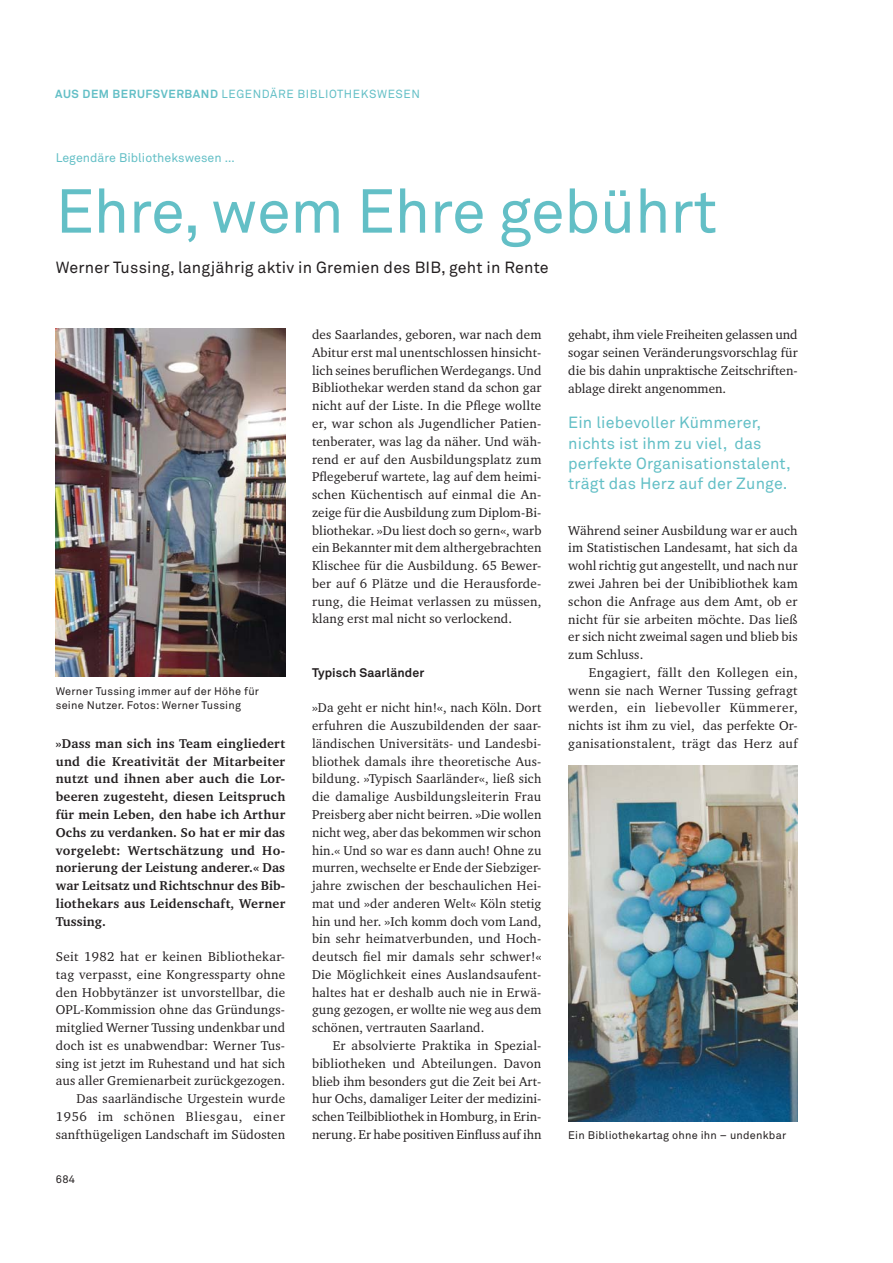
<style>
.page{position:relative;width:893px;height:1263px;background:#fff}
.page>*{position:absolute;margin:0;border:0;box-sizing:border-box;transform-origin:0 0}
.t1{font:61.2px "Akkurat Pro";letter-spacing:-.01em;color:#63bfc6}
.t2{font:16.05px/20.4px "Akkurat Pro";letter-spacing:.01em;color:#63bfc6}
.t3{font:16.05px "Akkurat Pro";letter-spacing:.01em;color:#231f20}
.t4{font:13.05px/17.7px "Charter ITC Pro";letter-spacing:.01em;color:#231f20;text-align:justify}
.t5{font:700 13.05px/17.7px "Charter ITC Pro";letter-spacing:.02em;color:#231f20;text-align:justify}
.t6{font:12.45px "Akkurat Pro";letter-spacing:.005em;color:#63bfc6}
.t7{font:700 12.45px "Akkurat Pro";letter-spacing:.01em;color:#231f20}
.t8{font:11.7px "Akkurat Pro";letter-spacing:.05em;color:#63bfc6}
.t9{font:10.95px/14.5px "Akkurat Pro";letter-spacing:.02em;color:#231f20}
.s1{font-weight:700}
</style>
<div class="page">
<img style="left:56px;top:329px;width:229px;height:348px">
<img style="left:568px;top:766px;width:229px;height:355px">
<p class="t8" style="left:55px;top:89px;width:366px"><span class="s1">AUS DEM BERUFSVERBAND</span> LEGENDÄRE BIBLIOTHEKSWESEN</p>
<p class="t6" style="left:56px;top:153px;width:180px">Legendäre Bibliothekswesen …</p>
<h1 class="t1" style="left:56px;top:189px;width:663px">Ehre, wem Ehre gebührt</h1>
<p class="t3" style="left:56px;top:262px;width:494px">Werner Tussing, langjährig aktiv in Gremien des BIB, geht in Rente</p>
<p class="t9" style="left:56px;top:685px;width:205px">Werner Tussing immer auf der Höhe für seine Nutzer. Fotos: Werner Tussing</p>
<p class="t5" style="left:56px;top:735px;width:231px">»Dass man sich ins Team eingliedert und die Kreativität der Mitarbeiter nutzt und ihnen aber auch die Lor&shy;beeren zugesteht, diesen Leitspruch für mein Leben, den habe ich Arthur Ochs zu verdanken. So hat er mir das vorgelebt: Wertschätzung und Ho&shy;norierung der Leistung anderer.« Das war Leitsatz und Richtschnur des Bib&shy;liothekars aus Leidenschaft, Werner Tussing.</p>
<p class="t4" style="left:56px;top:948px;width:231px;text-align:right">Seit 1982 hat er keinen Bibliothekar&shy;tag verpasst, eine Kongressparty ohne den Hobbytänzer ist unvorstellbar, die OPL-Kommission ohne das Gründungs&shy;mitglied Werner Tussing undenkbar und doch ist es unabwendbar: Werner Tus&shy;sing ist jetzt im Ruhestand und hat sich aus aller Gremienarbeit zurückgezogen.<br>Das saarländische Urgestein wurde 1956 im schönen Bliesgau, einer sanfthügeligen Landschaft im Südosten</p>
<p class="t9" style="left:56px;top:1173px;width:21px">684</p>
<p class="t4" style="left:312px;top:326px;width:231px">des Saarlandes, geboren, war nach dem Abitur erst mal unentschlossen hinsicht&shy;lich seines beruflichen Werdegangs. Und Bibliothekar werden stand da schon gar nicht auf der Liste. In die Pflege wollte er, war schon als Jugendlicher Patien&shy;tenberater, was lag da näher. Und wäh&shy;rend er auf den Ausbildungsplatz zum Pflegeberuf wartete, lag auf dem heimi&shy;schen Küchentisch auf einmal die An&shy;zeige für die Ausbildung zum Diplom-Bi&shy;bliothekar. »Du liest doch so gern«, warb ein Bekannter mit dem althergebrachten Klischee für die Ausbildung. 65 Bewer&shy;ber auf 6 Plätze und die Herausforde&shy;rung, die Heimat verlassen zu müssen, klang erst mal nicht so verlockend.</p>
<p class="t7" style="left:312px;top:665px;width:114px">Typisch Saarländer</p>
<p class="t4" style="left:312px;top:700px;width:231px">»Da geht er nicht hin!«, nach Köln. Dort erfuhren die Auszubildenden der saar&shy;ländischen Universitäts- und Landesbi&shy;bliothek damals ihre theoretische Aus&shy;bildung. »Typisch Saarländer«, ließ sich die damalige Ausbildungsleiterin Frau Preisberg aber nicht beirren. »Die wollen nicht weg, aber das bekommen wir schon hin.« Und so war es dann auch! Ohne zu murren, wechselte er Ende der Siebziger&shy;jahre zwischen der beschaulichen Hei&shy;mat und »der anderen Welt« Köln stetig hin und her. »Ich komm doch vom Land, bin sehr heimatverbunden, und Hoch&shy;deutsch fiel mir damals sehr schwer!« Die Möglichkeit eines Auslandsaufent&shy;haltes hat er deshalb auch nie in Erwä&shy;gung gezogen, er wollte nie weg aus dem schönen, vertrauten Saarland.</p>
<p class="t4" style="left:312px;top:1037px;width:231px;text-indent:21px">Er absolvierte Praktika in Spezial&shy;bibliotheken und Abteilungen. Davon blieb ihm besonders gut die Zeit bei Art&shy;hur Ochs, damaliger Leiter der medizini&shy;schen Teilbibliothek in Homburg, in Erin&shy;nerung. Er habe positiven Einfluss auf ihn</p>
<p class="t4" style="left:568px;top:327px;width:231px">gehabt, ihm viele Freiheiten gelassen und sogar seinen Veränderungsvorschlag für die bis dahin unpraktische Zeitschriften&shy;ablage direkt angenommen.</p>
<p class="t2" style="left:568px;top:414px;width:224px">Ein liebevoller Kümmerer, nichts ist ihm zu viel, das perfekte Organisationstalent, trägt das Herz auf der Zunge.</p>
<p class="t4" style="left:568px;top:522px;width:231px">Während seiner Ausbildung war er auch im Statistischen Landesamt, hat sich da wohl richtig gut angestellt, und nach nur zwei Jahren bei der Unibibliothek kam schon die Anfrage aus dem Amt, ob er nicht für sie arbeiten möchte. Das ließ er sich nicht zweimal sagen und blieb bis zum Schluss.</p>
<p class="t4" style="left:568px;top:664px;width:231px;text-indent:21px">Engagiert, fällt den Kollegen ein, wenn sie nach Werner Tussing gefragt werden, ein liebevoller Kümmerer, nichts ist ihm zu viel, das perfekte Or&shy;ganisationstalent, trägt das Herz auf</p>
<p class="t9" style="left:568px;top:1129px;width:219px">Ein Bibliothekartag ohne ihn – undenkbar</p>
</div>
